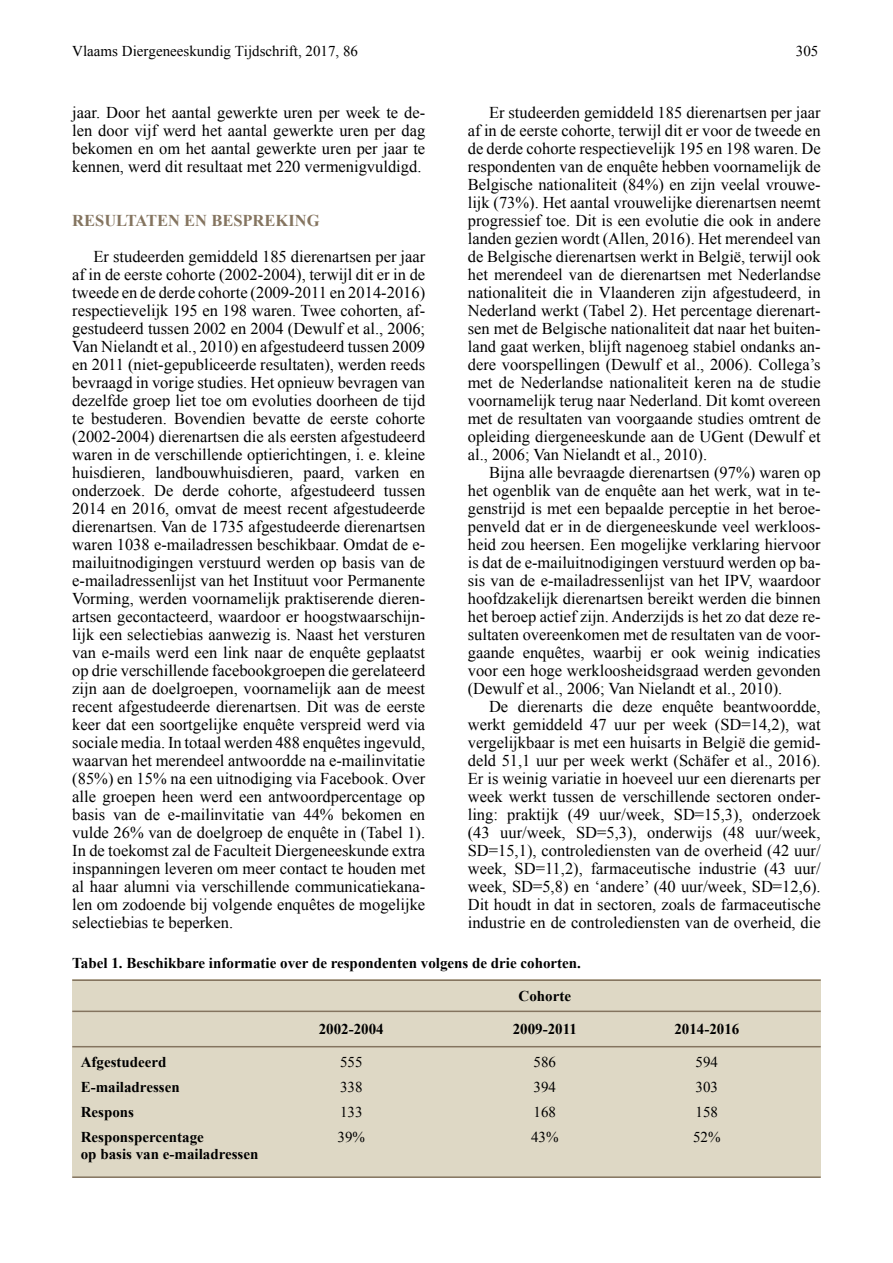
<style>
.page{position:relative;width:893px;height:1263px;background:#fff}
.page>*{position:absolute;margin:0;border:0;box-sizing:border-box;transform-origin:0 0}
.t1{font:16.5px/18px "Times New Roman";color:#000;text-align:justify}
.t2{font:700 16.5px "Times New Roman";color:#84745f}
.t3{font:700 15px "Times New Roman";color:#000}
.t4{font:15px "Times New Roman";color:#000}
</style>
<div class="page">
<div style="left:72px;top:980px;width:749px;height:198px;background:#ded8c5"></div>
<hr style="left:72px;top:979px;width:749px;height:2px;background:#84745f">
<hr style="left:72px;top:1010px;width:749px;height:2px;background:#84745f">
<hr style="left:72px;top:1046px;width:749px;height:1px;background:#84745f">
<hr style="left:72px;top:1176px;width:749px;height:2px;background:#84745f">
<p class="t4" style="left:72px;top:41px;width:287px">Vlaams Diergeneeskundig Tijdschrift, 2017, 86</p>
<p class="t4" style="left:796px;top:41px;width:24px">305</p>
<p class="t1" style="left:72px;top:103px;width:354px">jaar. Door het aantal gewerkte uren per week te de&shy;len door vijf werd het aantal gewerkte uren per dag bekomen en om het aantal gewerkte uren per jaar te kennen, werd dit resultaat met 220 vermenigvuldigd.</p>
<p class="t2" style="left:72px;top:209px;width:249px">RESULTATEN EN BESPREKING</p>
<p class="t1" style="left:72px;top:247px;width:354px;text-indent:21px">Er studeerden gemiddeld 185 dierenartsen per jaar af in de eerste cohorte (2002-2004), terwijl dit er in de tweede en de derde cohorte (2009-2011 en 2014-2016) respectievelijk 195 en 198 waren. Twee cohorten, af&shy;gestudeerd tussen 2002 en 2004 (Dewulf et al., 2006; Van Nielandt et al., 2010) en afgestudeerd tussen 2009 en 2011 (niet-gepubliceerde resultaten), werden reeds bevraagd in vorige studies. Het opnieuw bevragen van dezelfde groep liet toe om evoluties doorheen de tijd te bestuderen. Bovendien bevatte de eerste cohorte (2002-2004) dierenartsen die als eersten afgestudeerd waren in de verschillende optierichtingen, i. e. kleine huisdieren, landbouwhuisdieren, paard, varken en onderzoek. De derde cohorte, afgestudeerd tussen 2014 en 2016, omvat de meest recent afgestudeerde dierenartsen. Van de 1735 afgestudeerde dierenartsen waren 1038 e-mailadressen beschikbaar. Omdat de e&shy;mailuitnodigingen verstuurd werden op basis van de e-mailadressenlijst van het Instituut voor Permanente Vorming, werden voornamelijk praktiserende dieren&shy;artsen gecontacteerd, waardoor er hoogstwaarschijn&shy;lijk een selectiebias aanwezig is. Naast het versturen van e-mails werd een link naar de enquête geplaatst op drie verschillende facebookgroepen die gerelateerd zijn aan de doelgroepen, voornamelijk aan de meest recent afgestudeerde dierenartsen. Dit was de eerste keer dat een soortgelijke enquête verspreid werd via sociale media. In totaal werden 488 enquêtes ingevuld, waarvan het merendeel antwoordde na e-mailinvitatie (85%) en 15% na een uitnodiging via Facebook. Over alle groepen heen werd een antwoordpercentage op basis van de e-mailinvitatie van 44% bekomen en vulde 26% van de doelgroep de enquête in (Tabel 1).<br>In de toekomst zal de Faculteit Diergeneeskunde extra inspanningen leveren om meer contact te houden met al haar alumni via verschillende communicatiekana&shy;len om zodoende bij volgende enquêtes de mogelijke selectiebias te beperken.</p>
<p class="t1" style="left:468px;top:103px;width:354px;text-indent:21px">Er studeerden gemiddeld 185 dierenartsen per jaar af in de eerste cohorte, terwijl dit er voor de tweede en de derde cohorte respectievelijk 195 en 198 waren. De respondenten van de enquête hebben voornamelijk de Belgische nationaliteit (84%) en zijn veelal vrouwe&shy;lijk (73%). Het aantal vrouwelijke dierenartsen neemt progressief toe. Dit is een evolutie die ook in andere landen gezien wordt (Allen, 2016). Het merendeel van de Belgische dierenartsen werkt in België, terwijl ook het merendeel van de dierenartsen met Nederlandse nationaliteit die in Vlaanderen zijn afgestudeerd, in Nederland werkt (Tabel 2). Het percentage dierenart&shy;sen met de Belgische nationaliteit dat naar het buiten&shy;land gaat werken, blijft nagenoeg stabiel ondanks an&shy;dere voorspellingen (Dewulf et al., 2006). Collega’s met de Nederlandse nationaliteit keren na de studie voornamelijk terug naar Nederland. Dit komt overeen met de resultaten van voorgaande studies omtrent de opleiding diergeneeskunde aan de UGent (Dewulf et al., 2006; Van Nielandt et al., 2010).</p>
<p class="t1" style="left:468px;top:463px;width:354px;text-indent:21px">Bijna alle bevraagde dierenartsen (97%) waren op het ogenblik van de enquête aan het werk, wat in te&shy;genstrijd is met een bepaalde perceptie in het beroe&shy;penveld dat er in de diergeneeskunde veel werkloos&shy;heid zou heersen. Een mogelijke verklaring hiervoor is dat de e-mailuitnodigingen verstuurd werden op ba&shy;sis van de e-mailadressenlijst van het IPV, waardoor hoofdzakelijk dierenartsen bereikt werden die binnen het beroep actief zijn. Anderzijds is het zo dat deze re&shy;sultaten overeenkomen met de resultaten van de voor&shy;gaande enquêtes, waarbij er ook weinig indicaties voor een hoge werkloosheidsgraad werden gevonden (Dewulf et al., 2006; Van Nielandt et al., 2010).</p>
<p class="t1" style="left:468px;top:697px;width:354px;text-indent:21px">De dierenarts die deze enquête beantwoordde, werkt gemiddeld 47 uur per week (SD=14,2), wat vergelijkbaar is met een huisarts in België die gemid&shy;deld 51,1 uur per week werkt (Schäfer et al., 2016).<br>Er is weinig variatie in hoeveel uur een dierenarts per week werkt tussen de verschillende sectoren onder&shy;ling: praktijk (49 uur/week, SD=15,3), onderzoek (43 uur/week, SD=5,3), onderwijs (48 uur/week, SD=15,1), controlediensten van de overheid (42 uur/ week, SD=11,2), farmaceutische industrie (43 uur/ week, SD=5,8) en ‘andere’ (40 uur/week, SD=12,6).<br>Dit houdt in dat in sectoren, zoals de farmaceutische industrie en de controlediensten van de overheid, die</p>
<p class="t3" style="left:72px;top:953px;width:510px">Tabel 1. Beschikbare informatie over de respondenten volgens de drie cohorten.</p>
<p class="t3" style="left:519px;top:986px;width:54px">Cohorte</p>
<p class="t3" style="left:319px;top:1019px;width:66px">2002-2004</p>
<p class="t3" style="left:513px;top:1019px;width:66px">2009-2011</p>
<p class="t3" style="left:674px;top:1019px;width:66px">2014-2016</p>
<p class="t3" style="left:81px;top:1052px;width:87px">Afgestudeerd</p>
<p class="t4" style="left:340px;top:1052px;width:24px">555</p>
<p class="t4" style="left:534px;top:1052px;width:24px">586</p>
<p class="t4" style="left:696px;top:1052px;width:24px">594</p>
<p class="t3" style="left:81px;top:1077px;width:100px">E-mailadressen</p>
<p class="t4" style="left:340px;top:1077px;width:24px">338</p>
<p class="t4" style="left:534px;top:1077px;width:24px">394</p>
<p class="t4" style="left:696px;top:1077px;width:24px">303</p>
<p class="t3" style="left:81px;top:1102px;width:55px">Respons</p>
<p class="t4" style="left:340px;top:1102px;width:24px">133</p>
<p class="t4" style="left:534px;top:1102px;width:24px">168</p>
<p class="t4" style="left:696px;top:1102px;width:24px">158</p>
<p class="t3" style="left:81px;top:1127px;width:125px">Responspercentage</p>
<p class="t4" style="left:338px;top:1127px;width:29px">39%</p>
<p class="t4" style="left:531px;top:1127px;width:29px">43%</p>
<p class="t4" style="left:693px;top:1127px;width:29px">52%</p>
<p class="t3" style="left:81px;top:1143px;width:179px">op basis van e-mailadressen</p>
</div>
